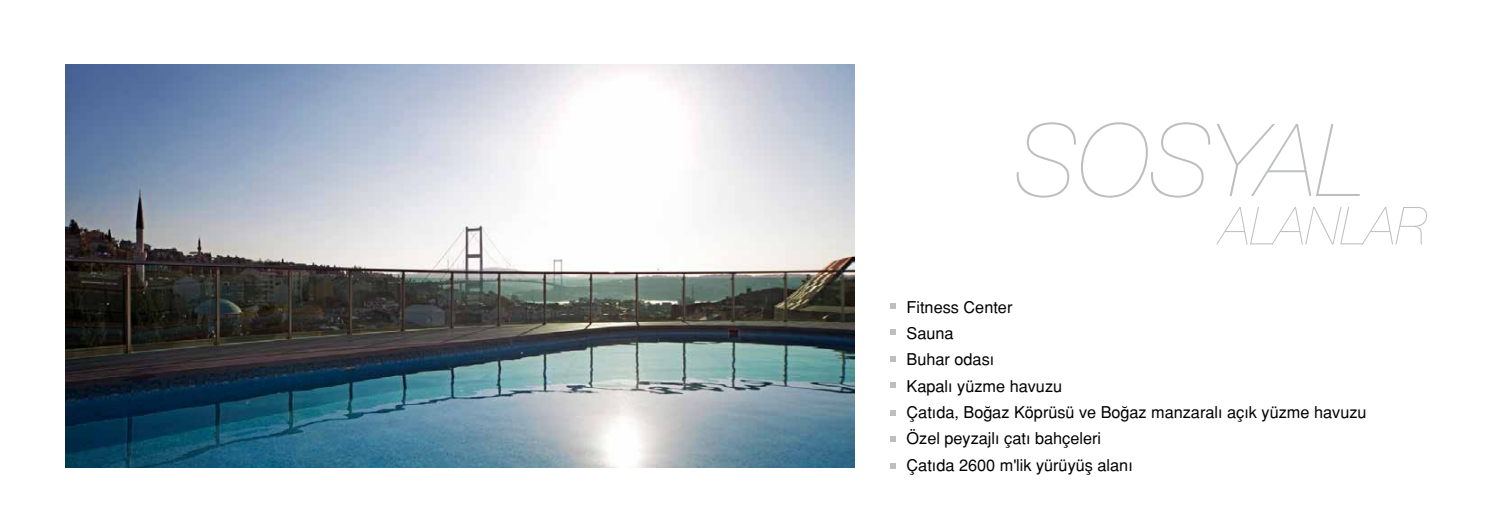
<style>
.page{position:relative;width:1489px;height:532px;background:#fff}
.page>*{position:absolute;margin:0;border:0;box-sizing:border-box;transform-origin:0 0}
.t1{font:italic 200 100.75px "Helvetica Neue";color:#bcbec0}
.t2{font:italic 200 52.38px "Helvetica Neue";color:#bcbec0}
.t3{font:16.25px/26.2px "Helvetica Normal Tr";color:#000}
</style>
<div class="page">
<img style="left:66px;top:64px;width:788px;height:403px">
<svg style="left:890px;top:303px;width:5px;height:6px"></svg>
<svg style="left:890px;top:356px;width:5px;height:5px"></svg>
<svg style="left:890px;top:329px;width:5px;height:6px"></svg>
<svg style="left:890px;top:382px;width:5px;height:6px"></svg>
<svg style="left:890px;top:410px;width:5px;height:5px"></svg>
<svg style="left:890px;top:463px;width:5px;height:5px"></svg>
<svg style="left:890px;top:436px;width:5px;height:6px"></svg>
<h1 class="t1" style="left:1016px;top:103px;width:350px">SOSYAL</h1>
<h2 class="t2" style="left:1220px;top:196px;width:208px">ALANLAR</h2>
<p class="t3" style="left:906px;top:294px;width:461px">Fitness Center<br>Sauna<br>Buhar odası<br>Kapalı yüzme havuzu<br>Çatıda, Boğaz Köprüsü ve Boğaz manzaralı açık yüzme havuzu<br>Özel peyzajlı çatı bahçeleri<br>Çatıda 2600 m'lik yürüyüş alanı</p>
</div>
